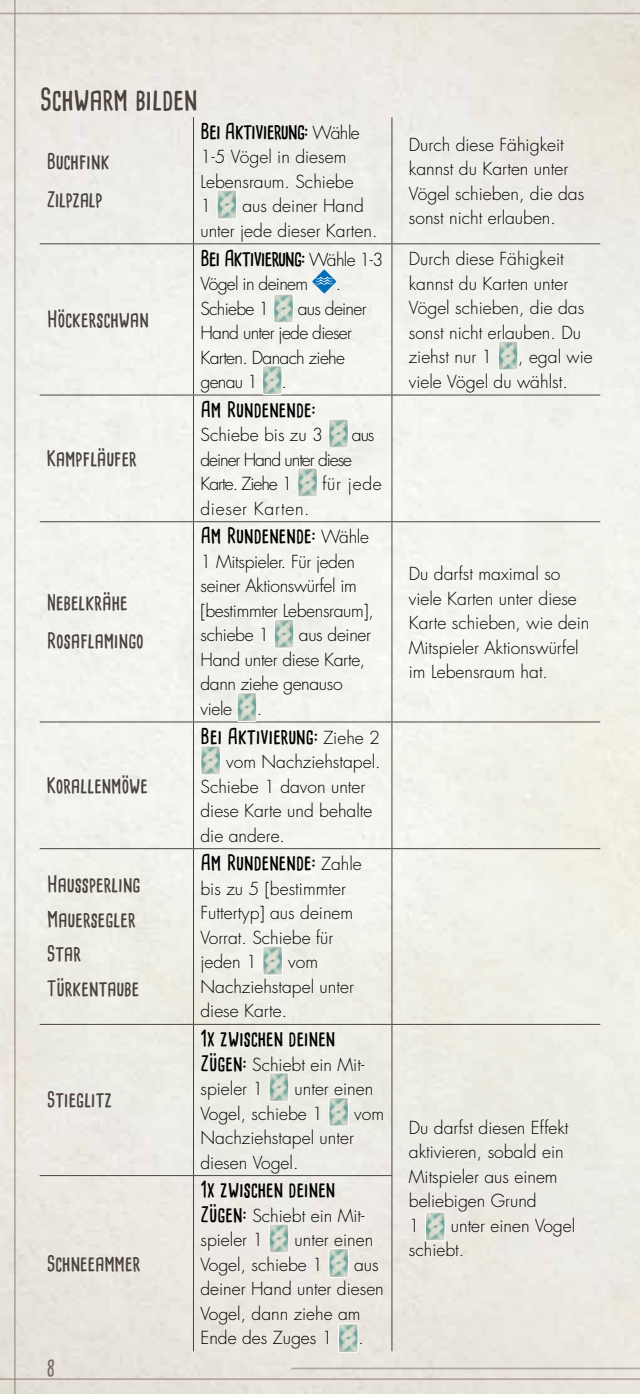
<style>
.page{position:relative;width:640px;height:1394px;background:#fff}
.page>*{position:absolute;margin:0;border:0;box-sizing:border-box;transform-origin:0 0}
.t1{font:700 29.75px "Cardenio Modern";color:#49423e}
.t2{font:700 21px/34.5px "Cardenio Modern";color:#49423e}
.t3{font:700 21px "Cardenio Modern";color:#000}
.t4{font:700 21px "Cardenio Modern";letter-spacing:-.04em;color:#000}
.t5{font:700 21px "Cardenio Modern";letter-spacing:-.03em;color:#000}
.t6{font:700 21px "Cardenio Modern";color:#796e66}
.t7{font:300 17.5px/24.5px "Futura Std";color:#000}
.t8{font:300 17.5px/24.5px "Futura Std";letter-spacing:-.02em;color:#000}
.t9{font:300 17.5px/24.5px "Futura Std";letter-spacing:-.04em;color:#000}
.t10{font:300 17.5px/24.5px "Futura Std";letter-spacing:-.06em;color:#000}
.t11{font:300 17.5px "Futura Std";letter-spacing:.04em;color:#000}
.s1{font-family:"Futura Std";font-weight:300;font-size:17.5px}
.s2{font-family:"Cardenio Modern";font-weight:700;font-size:21px}
</style>
<div class="page">
<hr style="left:0;top:1378px;width:640px;height:2px;background:#7a6e66">
<hr style="left:291px;top:1368px;width:349px;height:1px;background:#7a6e66">
<hr style="left:0;top:13px;width:640px;height:1px;background:#7a6e66">
<hr style="left:14px;top:0;width:2px;height:1394px;background:#7a6e66">
<hr style="left:40px;top:1175px;width:153px;height:1px;background:#49423e">
<hr style="left:193px;top:1175px;width:199px;height:1px;background:#49423e">
<hr style="left:193px;top:117px;width:1px;height:126px;background:#49423e">
<hr style="left:391px;top:117px;width:1px;height:126px;background:#49423e">
<hr style="left:40px;top:243px;width:153px;height:1px;background:#49423e">
<hr style="left:193px;top:243px;width:199px;height:1px;background:#49423e">
<hr style="left:193px;top:244px;width:1px;height:151px;background:#49423e">
<hr style="left:392px;top:243px;width:208px;height:1px;background:#49423e">
<hr style="left:391px;top:244px;width:1px;height:151px;background:#49423e">
<hr style="left:40px;top:395px;width:153px;height:1px;background:#49423e">
<hr style="left:193px;top:395px;width:199px;height:1px;background:#49423e">
<hr style="left:193px;top:395px;width:1px;height:126px;background:#49423e">
<hr style="left:392px;top:395px;width:208px;height:1px;background:#49423e">
<hr style="left:391px;top:395px;width:1px;height:126px;background:#49423e">
<hr style="left:40px;top:521px;width:153px;height:1px;background:#49423e">
<hr style="left:193px;top:521px;width:199px;height:1px;background:#49423e">
<hr style="left:193px;top:522px;width:1px;height:200px;background:#49423e">
<hr style="left:392px;top:521px;width:208px;height:1px;background:#49423e">
<hr style="left:391px;top:522px;width:1px;height:200px;background:#49423e">
<hr style="left:40px;top:722px;width:153px;height:1px;background:#49423e">
<hr style="left:193px;top:722px;width:199px;height:1px;background:#49423e">
<hr style="left:193px;top:722px;width:1px;height:126px;background:#49423e">
<hr style="left:392px;top:722px;width:208px;height:1px;background:#49423e">
<hr style="left:391px;top:722px;width:1px;height:126px;background:#49423e">
<hr style="left:40px;top:848px;width:153px;height:1px;background:#49423e">
<hr style="left:193px;top:848px;width:199px;height:1px;background:#49423e">
<hr style="left:193px;top:849px;width:1px;height:175px;background:#49423e">
<hr style="left:392px;top:848px;width:208px;height:1px;background:#49423e">
<hr style="left:391px;top:849px;width:1px;height:175px;background:#49423e">
<hr style="left:40px;top:1024px;width:153px;height:1px;background:#49423e">
<hr style="left:193px;top:1024px;width:199px;height:1px;background:#49423e">
<hr style="left:193px;top:1025px;width:1px;height:150px;background:#49423e">
<hr style="left:392px;top:1024px;width:208px;height:1px;background:#49423e">
<hr style="left:391px;top:1025px;width:1px;height:150px;background:#49423e">
<hr style="left:193px;top:1176px;width:1px;height:175px;background:#49423e">
<hr style="left:391px;top:1176px;width:1px;height:175px;background:#49423e">
<img style="left:217px;top:190px;width:20px;height:29px">
<div style="left:217px;top:190px;width:20px;height:29px;border:1px solid #fff;border-radius:2px"></div>
<svg style="left:312px;top:269px;width:24px;height:25px"></svg>
<svg style="left:315px;top:277px;width:18px;height:8px"></svg>
<img style="left:275px;top:296px;width:17px;height:25px">
<div style="left:273px;top:294px;width:21px;height:29px;border:1px solid #fff;border-radius:2px"></div>
<img style="left:262px;top:367px;width:20px;height:28px">
<div style="left:262px;top:365px;width:20px;height:30px;border:1px solid #fff;border-radius:2px"></div>
<img style="left:498px;top:341px;width:20px;height:29px">
<div style="left:498px;top:341px;width:20px;height:29px;border:1px solid #fff;border-radius:2px"></div>
<img style="left:330px;top:421px;width:17px;height:25px">
<div style="left:328px;top:419px;width:21px;height:29px;border:1px solid #fff;border-radius:2px"></div>
<img style="left:299px;top:470px;width:17px;height:25px">
<div style="left:297px;top:468px;width:21px;height:29px;border:1px solid #fff;border-radius:2px"></div>
<img style="left:274px;top:619px;width:20px;height:29px">
<div style="left:274px;top:619px;width:20px;height:29px;border:1px solid #fff;border-radius:2px"></div>
<img style="left:237px;top:694px;width:20px;height:28px">
<div style="left:237px;top:692px;width:20px;height:30px;border:1px solid #fff;border-radius:2px"></div>
<img style="left:202px;top:748px;width:17px;height:25px">
<div style="left:200px;top:746px;width:21px;height:29px;border:1px solid #fff;border-radius:2px"></div>
<img style="left:264px;top:948px;width:17px;height:25px">
<div style="left:262px;top:946px;width:21px;height:29px;border:1px solid #fff;border-radius:2px"></div>
<img style="left:269px;top:1074px;width:20px;height:28px">
<div style="left:269px;top:1072px;width:20px;height:30px;border:1px solid #fff;border-radius:2px"></div>
<img style="left:330px;top:1099px;width:17px;height:26px">
<div style="left:328px;top:1097px;width:21px;height:30px;border:1px solid #fff;border-radius:2px"></div>
<img style="left:425px;top:1212px;width:20px;height:29px">
<div style="left:425px;top:1212px;width:20px;height:29px;border:1px solid #fff;border-radius:2px"></div>
<img style="left:269px;top:1224px;width:20px;height:29px">
<div style="left:269px;top:1224px;width:20px;height:29px;border:1px solid #fff;border-radius:2px"></div>
<img style="left:330px;top:1250px;width:17px;height:26px">
<div style="left:328px;top:1248px;width:21px;height:30px;border:1px solid #fff;border-radius:2px"></div>
<img style="left:338px;top:1325px;width:20px;height:28px">
<div style="left:338px;top:1323px;width:20px;height:30px;border:1px solid #fff;border-radius:2px"></div>
<h1 class="t1" style="left:40px;top:79px;width:160px">Schwarm bilden</h1>
<p class="t2" style="left:47px;top:142px;width:65px;line-height:38px">Buchfink<br>Zilpzalp</p>
<p class="t2" style="left:47px;top:302px;width:104px">Höckerschwan</p>
<p class="t2" style="left:47px;top:441px;width:92px">Kampfläufer</p>
<p class="t2" style="left:47px;top:583px;width:99px;line-height:38px">Nebelkrähe<br>Rosaflamingo</p>
<p class="t2" style="left:47px;top:768px;width:103px">Korallenmöwe</p>
<p class="t2" style="left:47px;top:867px;width:96px">Haussperling<br>Mauersegler<br>Star<br>Türkentaube</p>
<p class="t5" style="left:200px;top:117px;width:161px">Bei Aktivierung: <span class="s1">Wähle</span></p>
<p class="t7" style="left:200px;top:145px;width:155px">1-5 Vögel in diesem<br>Lebensraum. Schiebe<br>1</p>
<p class="t7" style="left:200px;top:194px;width:179px;text-indent:42px">aus deiner Hand unter jede dieser Karten.</p>
<p class="t4" style="left:200px;top:244px;width:184px">Bei Aktivierung: <span class="s1">Wähle 1-3</span></p>
<p class="t9" style="left:200px;top:272px;width:109px">Vögel in deinem</p>
<p class="t7" style="left:336px;top:272px;width:7px">.</p>
<p class="t9" style="left:200px;top:296px;width:168px;text-indent:97px">aus deiner<br>Hand unter jede dieser<br>Karten. Danach ziehe genau 1</p>
<p class="t9" style="left:200px;top:296px;width:70px">Schiebe 1</p>
<p class="t7" style="left:282px;top:370px;width:7px">.</p>
<p class="t3" style="left:200px;top:395px;width:117px">Am Rundenende:</p>
<p class="t7" style="left:200px;top:423px;width:124px">Schiebe bis zu 3</p>
<p class="t10" style="left:200px;top:423px;width:175px;text-indent:151px">aus deiner Hand unter diese<br>Karte. Ziehe 1</p>
<p class="t7" style="left:322px;top:472px;width:61px">für jede</p>
<p class="t11" style="left:200px;top:498px;width:111px">dieser Karten.</p>
<p class="t3" style="left:200px;top:522px;width:170px">Am Rundenende: <span class="s1">Wähle</span></p>
<p class="t8" style="left:200px;top:550px;width:175px">1 Mitspieler. Für jeden seiner Aktionswürfel im [bestimmter Lebensraum], schiebe 1</p>
<p class="t8" style="left:200px;top:623px;width:172px;text-indent:98px">aus deiner<br>Hand unter diese Karte, dann ziehe genauso viele</p>
<p class="t7" style="left:257px;top:697px;width:7px">.</p>
<p class="t3" style="left:200px;top:722px;width:181px">Bei Aktivierung: <span class="s1">Ziehe 2</span></p>
<p class="t7" style="left:200px;top:750px;width:182px;text-indent:26px">vom Nachziehstapel.<br>Schiebe 1 davon unter diese Karte und behalte die andere.</p>
<p class="t3" style="left:200px;top:849px;width:163px">Am Rundenende: <span class="s1">Zahle</span></p>
<p class="t7" style="left:200px;top:877px;width:154px">bis zu 5 [bestimmter<br>Futtertyp] aus deinem<br>Vorrat. Schiebe für jeden 1</p>
<p class="t7" style="left:200px;top:950px;width:155px;text-indent:88px">vom<br>Nachziehstapel unter diese Karte.</p>
<p class="t7" style="left:409px;top:133px;width:177px">Durch diese Fähigkeit kannst du Karten unter<br>Vögel schieben, die das sonst nicht erlauben.</p>
<p class="t7" style="left:409px;top:247px;width:177px">Durch diese Fähigkeit kannst du Karten unter<br>Vögel schieben, die das sonst nicht erlauben. Du ziehst nur 1</p>
<p class="t7" style="left:409px;top:345px;width:185px;text-indent:109px">, egal wie viele Vögel du wählst.</p>
<p class="t7" style="left:409px;top:562px;width:182px">Du darfst maximal so viele Karten unter diese<br>Karte schieben, wie dein<br>Mitspieler Aktionswürfel im Lebensraum hat.</p>
<p class="t2" style="left:47px;top:1082px;width:67px">Stieglitz</p>
<p class="t2" style="left:47px;top:1246px;width:95px">Schneeammer</p>
<p class="t6" style="left:46px;top:1354px;width:10px">8</p>
<p class="t3" style="left:200px;top:1024px;width:137px">1x zwischen deinen</p>
<p class="t7" style="left:200px;top:1052px;width:165px"><span class="s2">Zügen:</span> Schiebt ein Mit&shy;spieler 1</p>
<p class="t7" style="left:200px;top:1077px;width:174px;text-indent:94px">unter einen<br>Vogel, schiebe 1</p>
<p class="t7" style="left:354px;top:1101px;width:31px">vom</p>
<p class="t7" style="left:200px;top:1126px;width:155px">Nachziehstapel unter diesen Vogel.</p>
<p class="t7" style="left:409px;top:1116px;width:161px">Du darfst diesen Effekt aktivieren, sobald ein<br>Mitspieler aus einem beliebigen Grund<br>1</p>
<p class="t3" style="left:200px;top:1175px;width:137px">1x zwischen deinen</p>
<p class="t7" style="left:200px;top:1204px;width:166px"><span class="s2">Zügen:</span> Schiebt ein Mit&shy;spieler 1</p>
<p class="t7" style="left:409px;top:1214px;width:168px;text-indent:42px">unter einen Vogel schiebt.</p>
<p class="t7" style="left:200px;top:1228px;width:174px;text-indent:94px">unter einen<br>Vogel, schiebe 1</p>
<p class="t7" style="left:200px;top:1253px;width:185px;text-indent:154px">aus deiner Hand unter diesen<br>Vogel, dann ziehe am<br>Ende des Zuges 1</p>
<p class="t7" style="left:358px;top:1326px;width:7px">.</p>
</div>
